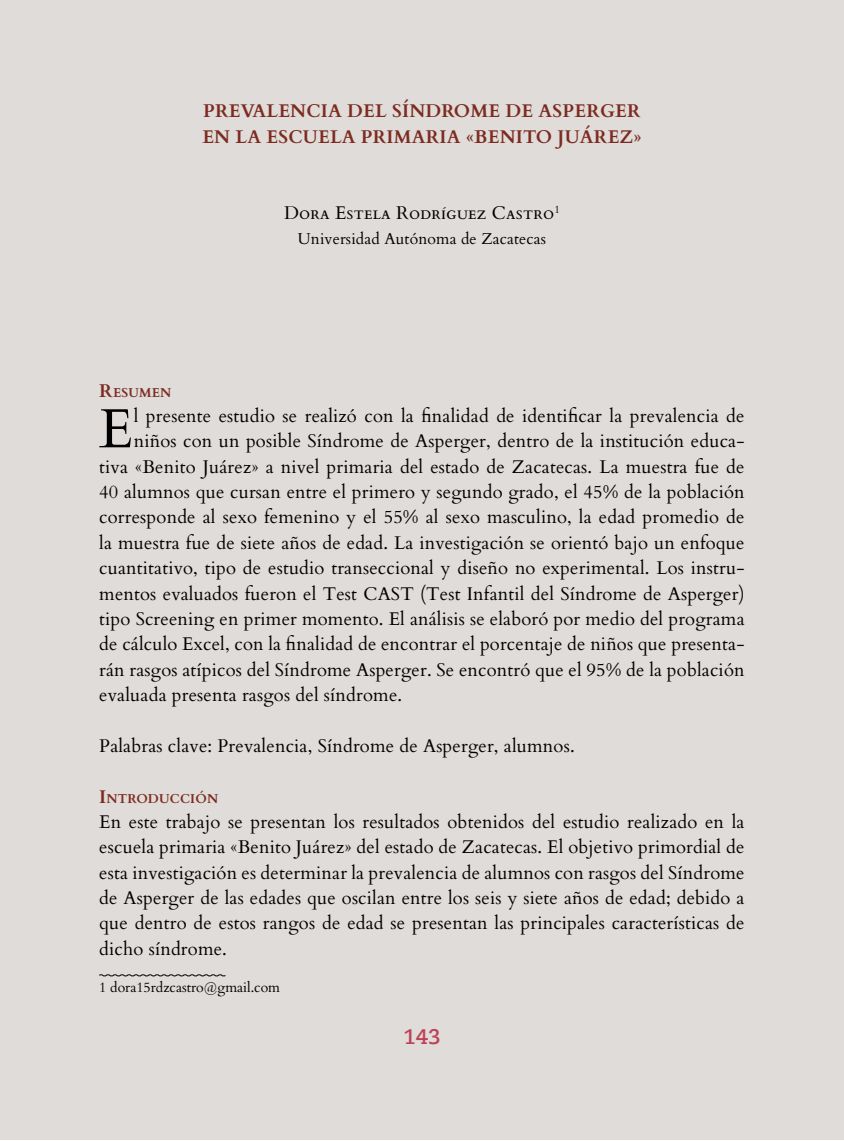
<style>
.page{position:relative;width:844px;height:1141px;background:#fff}
.page>*{position:absolute;margin:0;border:0;box-sizing:border-box;transform-origin:0 0}
.t1{font:55.3px "Cardo";color:#000}
.t2{font:700 21px "Caecilia LT Std";color:#bf4158}
.t3{font:18.38px/25.4px "Cardo";letter-spacing:.01em;color:#000;text-align:justify}
.t4{font:700 18.38px/25.4px "Cardo";letter-spacing:.01em;color:#7d2b20}
.t5{font:15.75px "Cardo";letter-spacing:.01em;color:#000}
.t6{font:14px "Cardo";color:#000}
.t7{font:700 12.78px "Cardo";letter-spacing:.015em;color:#7d2b20}
.s1{font-size:18.38px}
</style>
<div class="page">
<div style="left:1px;top:1px;width:842px;height:1139px;background:#dfdcd9"></div>
<svg style="left:99px;top:974px;width:127px;height:3px"></svg>
<p class="t4" style="left:202px;top:97px;width:440px">PREVALENCIA DEL SÍNDROME DE ASPERGER<br>EN LA ESCUELA PRIMARIA «BENITO JUÁREZ»</p>
<p class="t3" style="left:284px;top:199px;width:277px">Dora Estela Rodríguez Castro<sup>1</sup></p>
<p class="t5" style="left:298px;top:226px;width:249px">Universidad Autónoma de Zacatecas</p>
<p class="t7" style="left:99px;top:382px;width:74px"><span class="s1">R</span>ESUMEN</p>
<h1 class="t1" style="left:99px;top:384px;width:36px">E</h1>
<p class="t3" style="left:134px;top:402px;width:612px">l presente estudio se realizó con la finalidad de identificar la prevalencia de</p>
<p class="t3" style="left:134px;top:427px;width:612px">niños con un posible Síndrome de Asperger, dentro de la institución educa-</p>
<p class="t3" style="left:99px;top:453px;width:646px">tiva «Benito Juárez» a nivel primaria del estado de Zacatecas. La muestra fue de</p>
<p class="t3" style="left:99px;top:478px;width:646px">40 alumnos que cursan entre el primero y segundo grado, el 45% de la población</p>
<p class="t3" style="left:99px;top:504px;width:646px">corresponde al sexo femenino y el 55% al sexo masculino, la edad promedio de</p>
<p class="t3" style="left:99px;top:529px;width:646px">la muestra fue de siete años de edad. La investigación se orientó bajo un enfoque</p>
<p class="t3" style="left:99px;top:554px;width:646px">cuantitativo, tipo de estudio transeccional y diseño no experimental. Los instru-</p>
<p class="t3" style="left:99px;top:580px;width:646px">mentos evaluados fueron el Test CAST (Test Infantil del Síndrome de Asperger)</p>
<p class="t3" style="left:99px;top:605px;width:646px">tipo Screening en primer momento. El análisis se elaboró por medio del programa</p>
<p class="t3" style="left:99px;top:630px;width:646px">de cálculo Excel, con la finalidad de encontrar el porcentaje de niños que presenta-</p>
<p class="t3" style="left:99px;top:656px;width:646px">rán rasgos atípicos del Síndrome Asperger. Se encontró que el 95% de la población</p>
<p class="t3" style="left:99px;top:681px;width:304px">evaluada presenta rasgos del síndrome.</p>
<p class="t3" style="left:99px;top:732px;width:477px">Palabras clave: Prevalencia, Síndrome de Asperger, alumnos.</p>
<p class="t7" style="left:99px;top:788px;width:120px"><span class="s1">I</span>NTRODUCCIÓN</p>
<p class="t3" style="left:99px;top:808px;width:646px">En este trabajo se presentan los resultados obtenidos del estudio realizado en la escuela primaria «Benito Juárez» del estado de Zacatecas. El objetivo primordial de esta investigación es determinar la prevalencia de alumnos con rasgos del Síndrome de Asperger de las edades que oscilan entre los seis y siete años de edad; debido a que dentro de estos rangos de edad se presentan las principales características de dicho síndrome.</p>
<p class="t6" style="left:99px;top:976px;width:182px">1 dora15rdzcastro@gmail.com</p>
<p class="t2" style="left:403px;top:1025px;width:39px">143</p>
</div>
